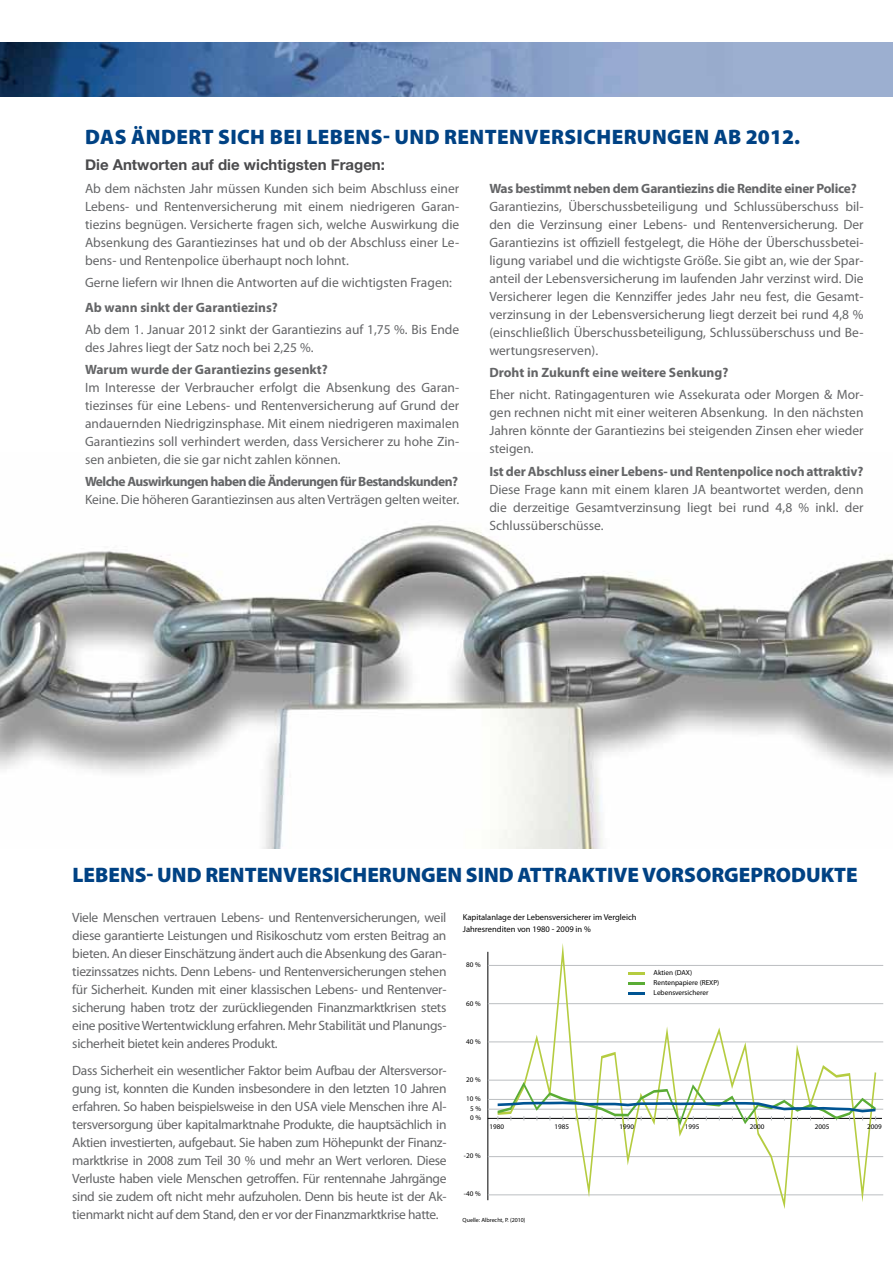
<style>
.page{position:relative;width:893px;height:1263px;background:#fff}
.page>*{position:absolute;margin:0;border:0;box-sizing:border-box;transform-origin:0 0}
.t1{font:900 21px "Myriad Pro";color:#004284}
.t2{font:900 21px "Myriad Pro";letter-spacing:.02em;color:#004284}
.t3{font:700 15px "Helvetica Neue";color:#4b4b4d}
.t4{font:13.5px/18px "Myriad Pro";color:#646567;text-align:justify}
.t5{font:700 13.5px "Myriad Pro";letter-spacing:-.015em;color:#646567}
.t6{font:700 13.5px "Myriad Pro";letter-spacing:-.04em;color:#646567}
.t7{font:700 8.55px "The Sans B7";color:#000}
.t8{font:300 8.55px "The Sans B3";color:#000}
.t9{font:700 7.2px "The Sans B7";color:#000}
.t10{font:700 7.05px "The Sans B7";color:#000}
.t11{font:300 7.05px/9.1px "The Sans B3";color:#000;text-align:center}
.t12{font:300 6px "The Sans B3";color:#000}
</style>
<div class="page">
<img style="left:0;top:525px;width:893px;height:324px">
<img style="left:0;top:43px;width:893px;height:54px">
<hr style="left:488px;top:1118px;width:394px;height:1px;background:#000">
<hr style="left:487px;top:952px;width:1px;height:248px;background:#000">
<hr style="left:488px;top:1194px;width:395px;height:1px;background:#bbbec1">
<hr style="left:488px;top:1156px;width:395px;height:1px;background:#bbbec1">
<hr style="left:488px;top:1080px;width:395px;height:1px;background:#bbbec1">
<hr style="left:488px;top:1099px;width:395px;height:1px;background:#bbbec1">
<hr style="left:488px;top:1109px;width:395px;height:1px;background:#bbbec1">
<hr style="left:488px;top:1042px;width:395px;height:1px;background:#bbbec1">
<hr style="left:488px;top:1003px;width:395px;height:1px;background:#bbbec1">
<hr style="left:488px;top:965px;width:395px;height:1px;background:#bbbec1">
<svg style="left:498px;top:943px;width:378px;height:266px"></svg>
<svg style="left:497px;top:1082px;width:379px;height:44px"></svg>
<hr style="left:628px;top:982px;width:17px;height:3px;background:#5aac35">
<svg style="left:628px;top:972px;width:17px;height:2px"></svg>
<svg style="left:628px;top:992px;width:17px;height:2px"></svg>
<h1 class="t2" style="left:85px;top:123px;width:716px">DAS ÄNDERT SICH BEI LEBENS- UND RENTENVERSICHERUNGEN AB 2012.</h1>
<p class="t3" style="left:85px;top:155px;width:301px">Die Antworten auf die wichtigsten Fragen:</p>
<p class="t5" style="left:489px;top:180px;width:369px">Was bestimmt neben dem Garantiezins die Rendite einer Police?</p>
<p class="t4" style="left:489px;top:197px;width:376px">Garantiezins, Überschussbeteiligung und Schlussüberschuss bil&shy;den die Verzinsung einer Lebens- und Rentenversicherung. Der Garantiezins ist offiziell festgelegt, die Höhe der Überschussbetei&shy;ligung variabel und die wichtigste Größe. Sie gibt an, wie der Spar&shy;anteil der Lebensversicherung im laufenden Jahr verzinst wird. Die Versicherer legen die Kennziffer jedes Jahr neu fest, die Gesamt&shy;verzinsung in der Lebensversicherung liegt derzeit bei rund 4,8 % (einschließlich Überschussbeteiligung, Schlussüberschuss und Be&shy;wertungsreserven).</p>
<p class="t5" style="left:489px;top:364px;width:240px">Droht in Zukunft eine weitere Senkung?</p>
<p class="t4" style="left:489px;top:386px;width:376px">Eher nicht. Ratingagenturen wie Assekurata oder Morgen &amp; Mor&shy;gen rechnen nicht mit einer weiteren Absenkung. In den nächsten Jahren könnte der Garantiezins bei steigenden Zinsen eher wieder steigen.</p>
<p class="t5" style="left:489px;top:462px;width:376px">Ist der Abschluss einer Lebens- und Rentenpolice noch attraktiv?</p>
<p class="t4" style="left:489px;top:480px;width:376px">Diese Frage kann mit einem klaren JA beantwortet werden, denn die derzeitige Gesamtverzinsung liegt bei rund 4,8 % inkl. der Schlussüberschüsse.</p>
<p class="t4" style="left:85px;top:179px;width:376px">Ab dem nächsten Jahr müssen Kunden sich beim Abschluss einer Lebens- und Rentenversicherung mit einem niedrigeren Garan&shy;tiezins begnügen. Versicherte fragen sich, welche Auswirkung die Absenkung des Garantiezinses hat und ob der Abschluss einer Le&shy;bens- und Rentenpolice überhaupt noch lohnt.</p>
<p class="t4" style="left:85px;top:273px;width:368px">Gerne liefern wir Ihnen die Antworten auf die wichtigsten Fragen:</p>
<p class="t5" style="left:85px;top:298px;width:194px">Ab wann sinkt der Garantiezins?</p>
<p class="t4" style="left:85px;top:320px;width:376px">Ab dem 1. Januar 2012 sinkt der Garantiezins auf 1,75 %. Bis Ende des Jahres liegt der Satz noch bei 2,25 %.</p>
<p class="t5" style="left:85px;top:361px;width:244px">Warum wurde der Garantiezins gesenkt?</p>
<p class="t4" style="left:85px;top:378px;width:376px">Im Interesse der Verbraucher erfolgt die Absenkung des Garan&shy;tiezinses für eine Lebens- und Rentenversicherung auf Grund der andauernden Niedrigzinsphase. Mit einem niedrigeren maximalen Garantiezins soll verhindert werden, dass Versicherer zu hohe Zin&shy;sen anbieten, die sie gar nicht zahlen können.</p>
<p class="t6" style="left:85px;top:473px;width:374px">Welche Auswirkungen haben die Änderungen für Bestandskunden?</p>
<p class="t4" style="left:85px;top:491px;width:376px">Keine. Die höheren Garantiezinsen aus alten Verträgen gelten weiter.</p>
<h1 class="t1" style="left:72px;top:860px;width:787px">LEBENS- UND RENTENVERSICHERUNGEN SIND ATTRAKTIVE VORSORGEPRODUKTE</h1>
<p class="t4" style="left:72px;top:909px;width:376px">Viele Menschen vertrauen Lebens- und Rentenversicherungen, weil diese garantierte Leistungen und Risikoschutz vom ersten Beitrag an bieten. An dieser Einschätzung ändert auch die Absenkung des Garan&shy;tiezinssatzes nichts. Denn Lebens- und Rentenversicherungen stehen für Sicherheit. Kunden mit einer klassischen Lebens- und Rentenver&shy;sicherung haben trotz der zurückliegenden Finanzmarktkrisen stets eine positive Wertentwicklung erfahren. Mehr Stabilität und Planungs&shy;sicherheit bietet kein anderes Produkt.</p>
<p class="t4" style="left:72px;top:1061px;width:376px">Dass Sicherheit ein wesentlicher Faktor beim Aufbau der Altersversor&shy;gung ist, konnten die Kunden insbesondere in den letzten 10 Jahren erfahren. So haben beispielsweise in den USA viele Menschen ihre Al&shy;tersversorgung über kapitalmarktnahe Produkte, die hauptsächlich in Aktien investierten, aufgebaut. Sie haben zum Höhepunkt der Finanz&shy;marktkrise in 2008 zum Teil 30 % und mehr an Wert verloren. Diese Verluste haben viele Menschen getroffen. Für rentennahe Jahrgänge sind sie zudem oft nicht mehr aufzuholen. Denn bis heute ist der Ak&shy;tienmarkt nicht auf dem Stand, den er vor der Finanzmarktkrise hatte.</p>
<p class="t7" style="left:463px;top:912px;width:175px">Kapitalanlage der Lebensversicherer im Vergleich</p>
<p class="t8" style="left:463px;top:924px;width:130px">Jahresrenditen von 1980 - 2009 in %</p>
<p class="t11" style="left:466px;top:960px;width:16px">80 %</p>
<p class="t11" style="left:466px;top:998px;width:16px">60 %</p>
<p class="t11" style="left:466px;top:1036px;width:16px">40 %</p>
<p class="t11" style="left:466px;top:1075px;width:16px">20 %</p>
<p class="t11" style="left:466px;top:1094px;width:16px">10 %<br>5 %<br>0 %</p>
<p class="t11" style="left:464px;top:1151px;width:18px">-20 %</p>
<p class="t11" style="left:464px;top:1189px;width:18px">-40 %</p>
<p class="t9" style="left:654px;top:968px;width:40px">Aktien (DAX)</p>
<p class="t9" style="left:654px;top:988px;width:56px">Lebensversicherer</p>
<p class="t9" style="left:654px;top:978px;width:67px">Rentenpapiere (REXP)</p>
<p class="t10" style="left:489px;top:1122px;width:16px">1980</p>
<p class="t10" style="left:555px;top:1122px;width:16px">1985</p>
<p class="t10" style="left:620px;top:1122px;width:16px">1990</p>
<p class="t10" style="left:685px;top:1122px;width:16px">1995</p>
<p class="t10" style="left:750px;top:1122px;width:16px">2000</p>
<p class="t10" style="left:815px;top:1122px;width:16px">2005</p>
<p class="t10" style="left:867px;top:1122px;width:16px">2009</p>
<p class="t12" style="left:463px;top:1216px;width:65px">Quelle: Albrecht, P. (2010)</p>
</div>
